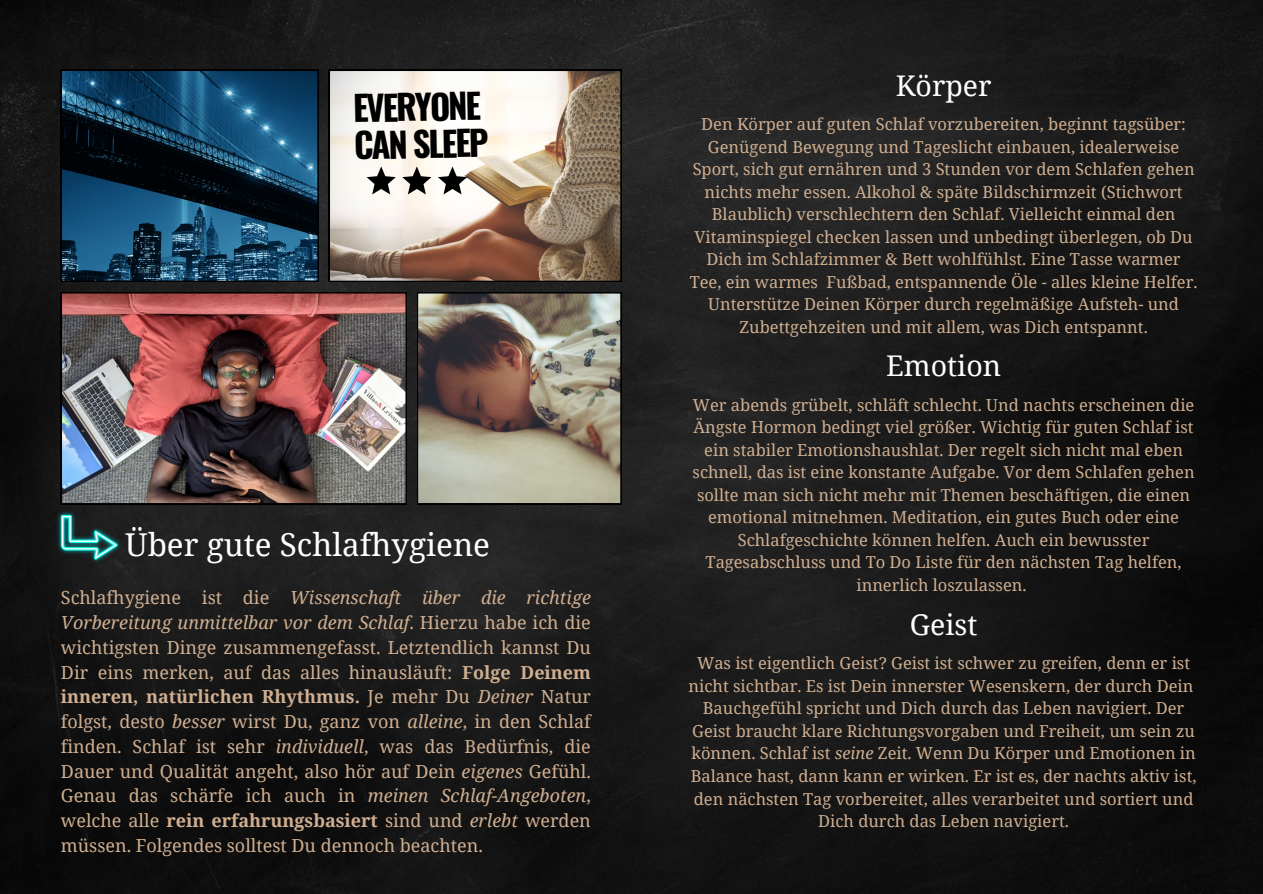
<style>
.page{position:relative;width:1263px;height:894px;background:#fff}
.page>*{position:absolute;margin:0;border:0;box-sizing:border-box;transform-origin:0 0}
.t1{font:700 34.5px "Oswald";color:#000}
.t2{font:31.5px "Noto Serif";color:#fff}
.t3{font:28.5px "Noto Serif";color:#fff}
.t4{font:18px/24.8px "Noto Serif";color:#d0af91;text-align:justify}
.t5{font:16.5px/22.5px "Noto Serif";color:#d0af91;text-align:center}
.s1{font-style:italic}
.s2{font-weight:700}
</style>
<div class="page">
<img style="left:0;top:0;width:1263px;height:893px">
<svg style="left:329px;top:70px;width:292px;height:211px"></svg>
<svg style="left:61px;top:70px;width:257px;height:211px"></svg>
<img style="left:61px;top:292px;width:345px;height:212px">
<svg style="left:417px;top:292px;width:204px;height:212px"></svg>
<img style="left:56px;top:509px;width:66px;height:55px">
<svg style="left:367px;top:166px;width:29px;height:28px"></svg>
<svg style="left:402px;top:166px;width:29px;height:28px"></svg>
<svg style="left:438px;top:166px;width:29px;height:28px"></svg>
<p class="t1" style="left:353px;top:81px;width:129px;rotate:-1deg">EVERYONE</p>
<p class="t1" style="left:354px;top:118px;width:136px;rotate:-1deg">CAN SLEEP</p>
<p class="t2" style="left:125px;top:522px;width:366px">Über gute Schlafhygiene</p>
<p class="t4" style="left:61px;top:584px;width:531px">Schlafhygiene ist die <span class="s1">Wissenschaft über die richtige Vorbereitung unmittelbar vor dem Schlaf</span>. Hierzu habe ich die wichtigsten Dinge zusammengefasst. Letztendlich kannst Du Dir eins merken, auf das alles hinausläuft: <span class="s2">Folge Deinem inneren, natürlichen Rhythmus.</span> Je mehr Du <span class="s1">Deiner</span> Natur folgst, desto <span class="s1">besser</span> wirst Du, ganz von <span class="s1">alleine</span>, in den Schlaf finden. Schlaf ist sehr <span class="s1">individuell</span>, was das Bedürfnis, die Dauer und Qualität angeht, also hör auf Dein <span class="s1">eigenes</span> Gefühl.<br>Genau das schärfe ich auch in <span class="s1">meinen Schlaf-Angeboten</span>, welche alle <span class="s2">rein erfahrungsbasiert</span> sind und <span class="s1">erlebt</span> werden müssen. Folgendes solltest Du dennoch beachten.</p>
<p class="t3" style="left:896px;top:66px;width:97px">Körper</p>
<p class="t5" style="left:690px;top:113px;width:509px">Den Körper auf guten Schlaf vorzubereiten, beginnt tagsüber:<br>Genügend Bewegung und Tageslicht einbauen, idealerweise Sport, sich gut ernähren und 3 Stunden vor dem Schlafen gehen nichts mehr essen. Alkohol &amp; späte Bildschirmzeit (Stichwort Blaublich) verschlechtern den Schlaf. Vielleicht einmal den Vitaminspiegel checken lassen und unbedingt überlegen, ob Du Dich im Schlafzimmer &amp; Bett wohlfühlst. Eine Tasse warmer Tee, ein warmes Fußbad, entspannende Öle - alles kleine Helfer.<br>Unterstütze Deinen Körper durch regelmäßige Aufsteh- und Zubettgehzeiten und mit allem, was Dich entspannt.</p>
<p class="t3" style="left:886px;top:345px;width:117px">Emotion</p>
<p class="t5" style="left:693px;top:393px;width:504px">Wer abends grübelt, schläft schlecht. Und nachts erscheinen die Ängste Hormon bedingt viel größer. Wichtig für guten Schlaf ist ein stabiler Emotionshaushlat. Der regelt sich nicht mal eben schnell, das ist eine konstante Aufgabe. Vor dem Schlafen gehen sollte man sich nicht mehr mit Themen beschäftigen, die einen emotional mitnehmen. Meditation, ein gutes Buch oder eine Schlafgeschichte können helfen. Auch ein bewusster Tagesabschluss und To Do Liste für den nächsten Tag helfen, innerlich loszulassen.</p>
<p class="t3" style="left:910px;top:604px;width:69px">Geist</p>
<p class="t5" style="left:689px;top:651px;width:509px">Was ist eigentlich Geist? Geist ist schwer zu greifen, denn er ist nicht sichtbar. Es ist Dein innerster Wesenskern, der durch Dein Bauchgefühl spricht und Dich durch das Leben navigiert. Der Geist braucht klare Richtungsvorgaben und Freiheit, um sein zu können. Schlaf ist <span class="s1">seine</span> Zeit. Wenn Du Körper und Emotionen in Balance hast, dann kann er wirken. Er ist es, der nachts aktiv ist, den nächsten Tag vorbereitet, alles verarbeitet und sortiert und Dich durch das Leben navigiert.</p>
</div>
